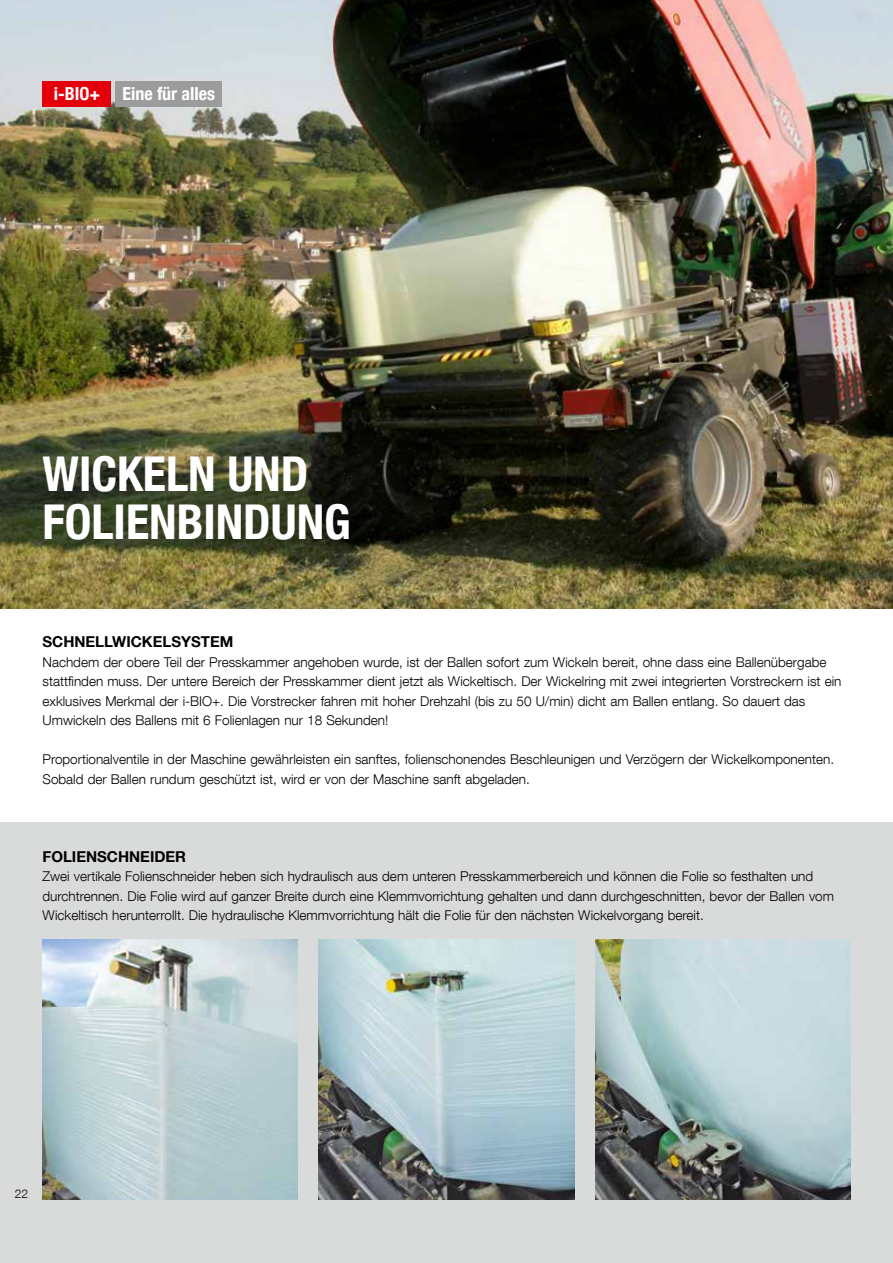
<style>
.page{position:relative;width:893px;height:1263px;background:#fff}
.page>*{position:absolute;margin:0;border:0;box-sizing:border-box;transform-origin:0 0}
.t1{font:700 condensed 48px/48px "Helvetica Neue LT Com";color:#fff}
.t2{font:700 condensed 18px "Helvetica Neue LT Com";color:#fff}
.t3{font:700 15px "Helvetica Neue LT Com";color:#000}
.t4{font:300 13.5px/19.5px "Helvetica Neue LT Com";color:#000}
.t5{font:300 12px "Helvetica Neue LT Com";color:#000}
</style>
<div class="page">
<img style="left:0;top:0;width:893px;height:608px">
<div style="left:0;top:823px;width:893px;height:440px;background:#d9dada"></div>
<img style="left:43px;top:940px;width:255px;height:259px">
<img style="left:319px;top:940px;width:255px;height:259px">
<img style="left:595px;top:940px;width:255px;height:259px">
<div style="left:116px;top:81px;width:106px;height:25px;background:#9c9c9d"></div>
<div style="left:43px;top:81px;width:68px;height:25px;background:#e3000b"></div>
<h2 class="t2" style="left:54px;top:83px;width:163px">i-BIO+ Eine für alles</h2>
<h1 class="t1" style="left:43px;top:450px;width:310px">WICKELN UND<br>FOLIENBINDUNG</h1>
<p class="t3" style="left:43px;top:632px;width:192px">SCHNELLWICKELSYSTEM</p>
<p class="t4" style="left:43px;top:652px;width:800px">Nachdem der obere Teil der Presskammer angehoben wurde, ist der Ballen sofort zum Wickeln bereit, ohne dass eine Ballenübergabe stattfinden muss. Der untere Bereich der Presskammer dient jetzt als Wickeltisch. Der Wickelring mit zwei integrierten Vorstreckern ist ein exklusives Merkmal der i-BIO+. Die Vorstrecker fahren mit hoher Drehzahl (bis zu 50 U/min) dicht am Ballen entlang. So dauert das Umwickeln des Ballens mit 6 Folienlagen nur 18 Sekunden!</p>
<p class="t4" style="left:43px;top:749px;width:793px">Proportionalventile in der Maschine gewährleisten ein sanftes, folienschonendes Beschleunigen und Verzögern der Wickelkomponenten.<br>Sobald der Ballen rundum geschützt ist, wird er von der Maschine sanft abgeladen.</p>
<p class="t3" style="left:43px;top:847px;width:145px">FOLIENSCHNEIDER</p>
<p class="t4" style="left:43px;top:866px;width:793px">Zwei vertikale Folienschneider heben sich hydraulisch aus dem unteren Presskammerbereich und können die Folie so festhalten und durchtrennen. Die Folie wird auf ganzer Breite durch eine Klemmvorrichtung gehalten und dann durchgeschnitten, bevor der Ballen vom<br>Wickeltisch herunterrollt. Die hydraulische Klemmvorrichtung hält die Folie für den nächsten Wickelvorgang bereit.</p>
<p class="t5" style="left:15px;top:1186px;width:15px">22</p>
</div>
